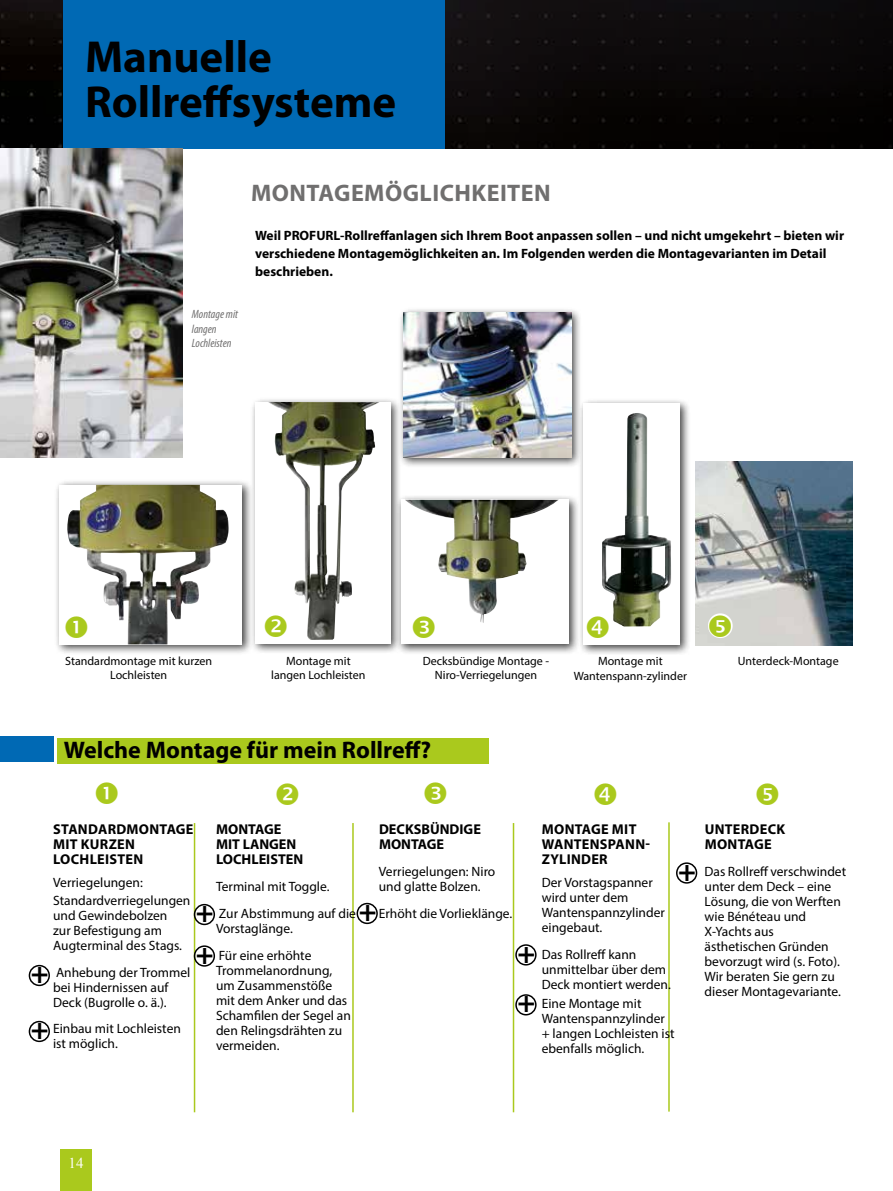
<style>
.page{position:relative;width:893px;height:1191px;background:#fff}
.page>*{position:absolute;margin:0;border:0;box-sizing:border-box;transform-origin:0 0}
.t1{font:700 45px/45px "Myriad Pro";color:#000}
.t2{font:700 30px/55.9px "Myriad Pro";color:#000}
.t3{font:30px "Wingdings";color:#aac91d}
.t4{font:700 24px "Myriad Pro";color:#000}
.t5{font:700 24px "Myriad Pro";letter-spacing:.02em;color:#706f6f}
.t6{font:15px "Times New Roman";color:#fff}
.t7{font:700 14.25px/15px "Myriad Pro";letter-spacing:.02em;color:#000}
.t8{font:700 14.25px/15px "Myriad Pro";color:#000}
.t9{font:13.5px/15px "Myriad Pro";color:#000}
.t10{font:700 13.5px/18px "Myriad Pro";color:#000}
.t11{font:12px/14.4px "Myriad Pro";color:#000;text-align:center}
.t12{font:italic condensed 12px/14.4px "Myriad Pro";color:#706f6f}
</style>
<div class="page">
<img style="left:0;top:0;width:893px;height:149px">
<div style="left:64px;top:0;width:381px;height:149px;background:#0069b4"></div>
<div style="left:60px;top:1149px;width:32px;height:42px;background:#aac91d"></div>
<div style="left:396px;top:494px;width:184px;height:161px;background:#000;opacity:.75"></div>
<div style="left:401px;top:500px;width:168px;height:144px;background:#fff"></div>
<img style="left:405px;top:500px;width:153px;height:123px">
<div style="left:54px;top:479px;width:200px;height:176px;background:#000;opacity:.75"></div>
<div style="left:60px;top:485px;width:182px;height:159px;background:#fff"></div>
<img style="left:67px;top:485px;width:162px;height:159px">
<div style="left:250px;top:397px;width:152px;height:257px;background:#000;opacity:.75"></div>
<div style="left:255px;top:402px;width:135px;height:241px;background:#fff"></div>
<img style="left:268px;top:402px;width:111px;height:238px">
<img style="left:695px;top:461px;width:158px;height:185px">
<div style="left:0;top:736px;width:53px;height:26px;background:#0069b4"></div>
<div style="left:578px;top:398px;width:113px;height:257px;background:#000;opacity:.75"></div>
<div style="left:583px;top:403px;width:97px;height:241px;background:#fff"></div>
<img style="left:602px;top:413px;width:69px;height:213px">
<hr style="left:194px;top:823px;width:1px;height:289px;background:#aac91d">
<hr style="left:352px;top:823px;width:2px;height:289px;background:#aac91d">
<hr style="left:513px;top:823px;width:1px;height:289px;background:#aac91d">
<hr style="left:668px;top:822px;width:2px;height:289px;background:#aac91d">
<img style="left:0;top:148px;width:183px;height:309px">
<div style="left:57px;top:738px;width:432px;height:25px;background:#aac91d"></div>
<div style="left:398px;top:307px;width:185px;height:161px;background:#000;opacity:.75"></div>
<img style="left:403px;top:313px;width:168px;height:144px">
<div style="left:29px;top:965px;width:21px;height:21px;border:2px solid #000;border-radius:50%"></div>
<div style="left:29px;top:1020px;width:21px;height:22px;border:2px solid #000;border-radius:50%"></div>
<div style="left:194px;top:904px;width:21px;height:21px;border:2px solid #000;border-radius:50%"></div>
<div style="left:194px;top:945px;width:21px;height:21px;border:2px solid #000;border-radius:50%"></div>
<div style="left:357px;top:902px;width:21px;height:22px;border:2px solid #000;border-radius:50%"></div>
<div style="left:515px;top:944px;width:22px;height:21px;border:2px solid #000;border-radius:50%"></div>
<div style="left:515px;top:994px;width:22px;height:21px;border:2px solid #000;border-radius:50%"></div>
<div style="left:676px;top:862px;width:21px;height:21px;border:2px solid #000;border-radius:50%"></div>
<svg style="left:413px;top:616px;width:22px;height:7px"></svg>
<svg style="left:706px;top:611px;width:28px;height:28px"></svg>
<svg style="left:268px;top:614px;width:19px;height:22px"></svg>
<svg style="left:602px;top:615px;width:7px;height:11px"></svg>
<h1 class="t1" style="left:85px;top:33px;width:313px">Manuelle<br>Rollreffsysteme</h1>
<h3 class="t5" style="left:251px;top:177px;width:301px">MONTAGEMÖGLICHKEITEN</h3>
<p class="t12" style="left:192px;top:307px;width:48px">Montage mit langen<br>Lochleisten</p>
<p class="t10" style="left:255px;top:226px;width:590px">Weil PROFURL-Rollreffanlagen sich Ihrem Boot anpassen sollen – und nicht umgekehrt – bieten wir verschiedene Montagemöglichkeiten an. Im Folgenden werden die Montagevarianten im Detail beschrieben.</p>
<h2 class="t3" style="left:63px;top:611px;width:28px">■</h2>
<p class="t11" style="left:65px;top:653px;width:149px">Standardmontage mit kurzen<br>Lochleisten</p>
<p class="t11" style="left:574px;top:653px;width:115px;line-height:15px">Montage mit<br>Wantenspann-zylinder</p>
<p class="t11" style="left:738px;top:653px;width:102px">Unterdeck-Montage</p>
<p class="t11" style="left:423px;top:653px;width:128px">Decksbündige Montage -<br>Niro-Verriegelungen</p>
<p class="t11" style="left:271px;top:653px;width:96px">Montage mit langen Lochleisten</p>
<h3 class="t4" style="left:64px;top:734px;width:369px">Welche Montage für mein Rollreff?</h3>
<h2 class="t3" style="left:94px;top:776px;width:28px">■</h2>
<p class="t8" style="left:379px;top:821px;width:103px">DECKSBÜNDIGE<br>MONTAGE</p>
<p class="t9" style="left:379px;top:864px;width:118px">Verriegelungen: Niro und glatte Bolzen.</p>
<p class="t9" style="left:379px;top:905px;width:135px">Erhöht die Vorlieklänge.</p>
<p class="t7" style="left:53px;top:821px;width:142px">STANDARDMONTAGE<br>MIT KURZEN<br>LOCHLEISTEN</p>
<p class="t9" style="left:53px;top:873px;width:139px;line-height:17.7px">Verriegelungen:<br>Standardverriegelungen</p>
<p class="t9" style="left:53px;top:907px;width:130px">und Gewindebolzen zur Befestigung am<br>Augterminal des Stags.</p>
<p class="t9" style="left:53px;top:964px;width:139px">Anhebung der Trommel bei Hindernissen auf<br>Deck (Bugrolle o. ä.).</p>
<p class="t9" style="left:53px;top:1021px;width:129px">Einbau mit Lochleisten ist möglich.</p>
<p class="t8" style="left:216px;top:821px;width:89px">MONTAGE<br>MIT LANGEN<br>LOCHLEISTEN</p>
<p class="t9" style="left:216px;top:873px;width:141px;line-height:26.7px">Terminal mit Toggle.<br>Zur Abstimmung auf die</p>
<p class="t9" style="left:216px;top:915px;width:97px;line-height:26.7px">Vorstaglänge.<br>Für eine erhöhte</p>
<p class="t9" style="left:216px;top:962px;width:136px">Trommelanordnung, um Zusammenstöße mit dem Anker und das<br>Schamfilen der Segel an den Relingsdrähten zu vermeiden.</p>
<p class="t7" style="left:542px;top:821px;width:110px">MONTAGE MIT<br>WANTENSPANN-<br>ZYLINDER</p>
<p class="t9" style="left:542px;top:874px;width:125px">Der Vorstagspanner wird unter dem<br>Wantenspannzylinder eingebaut.</p>
<p class="t9" style="left:542px;top:946px;width:131px">Das Rollreff kann unmittelbar über dem<br>Deck montiert werden.</p>
<p class="t9" style="left:542px;top:995px;width:134px">Eine Montage mit<br>Wantenspannzylinder + langen Lochleisten ist ebenfalls möglich.</p>
<h2 class="t2" style="left:678px;top:841px;width:19px">+</h2>
<h2 class="t2" style="left:196px;top:890px;width:19px;line-height:41.5px">+ +</h2>
<h2 class="t2" style="left:359px;top:882px;width:19px">+</h2>
<h2 class="t2" style="left:517px;top:926px;width:19px;line-height:49.9px">+ +</h2>
<h2 class="t2" style="left:31px;top:944px;width:19px">+ +</h2>
<p class="t7" style="left:705px;top:821px;width:82px">UNTERDECK<br>MONTAGE</p>
<p class="t9" style="left:705px;top:864px;width:143px">Das Rollreff verschwindet unter dem Deck – eine<br>Lösung, die von Werften wie Bénéteau und<br>X-Yachts aus ästhetischen Gründen bevorzugt wird (s. Foto).<br>Wir beraten Sie gern zu dieser Montagevariante.</p>
<p class="t6" style="left:69px;top:1154px;width:16px">14</p>
</div>
